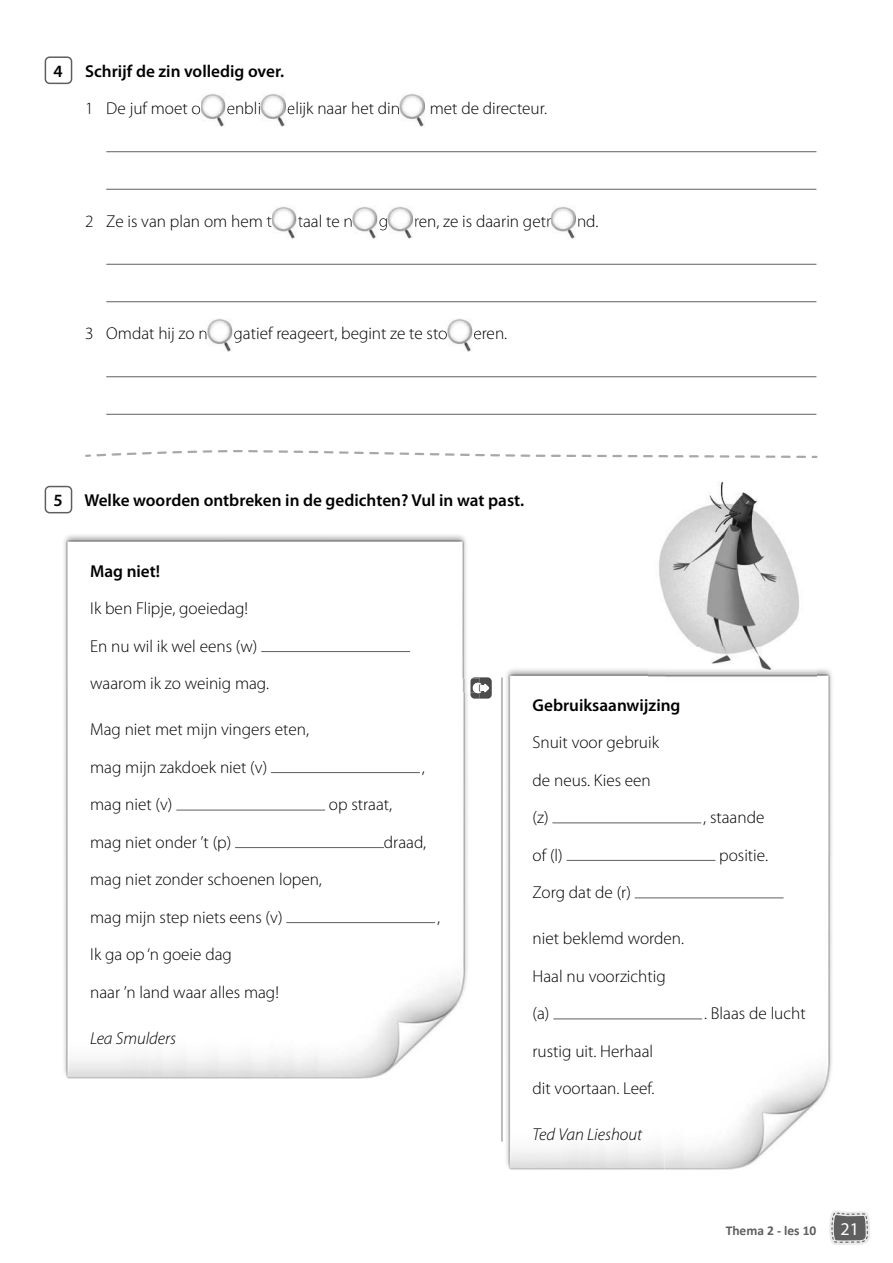
<style>
.page{position:relative;width:893px;height:1263px;background:#fff}
.page>*{position:absolute;margin:0;border:0;box-sizing:border-box;transform-origin:0 0}
.t1{font:18px "Myriad Pro";color:#fff}
.t2{font:300 17.25px/37.5px "Myriad Pro";color:#000}
.t3{font:600 17.25px "Myriad Pro";color:#000}
.t4{font:italic 300 17.25px "Myriad Pro";color:#000}
.t5{font:700 13.5px "Calibri";color:#5f5f5f}
</style>
<div class="page">
<svg style="left:829px;top:1211px;width:41px;height:34px"></svg>
<hr style="left:106px;top:151px;width:710px;height:1px;background:#5f5f5f">
<hr style="left:106px;top:189px;width:710px;height:1px;background:#5f5f5f">
<hr style="left:106px;top:264px;width:710px;height:1px;background:#5f5f5f">
<hr style="left:106px;top:301px;width:710px;height:1px;background:#5f5f5f">
<hr style="left:106px;top:376px;width:710px;height:1px;background:#5f5f5f">
<hr style="left:106px;top:414px;width:710px;height:1px;background:#5f5f5f">
<svg style="left:85px;top:450px;width:732px;height:8px"></svg>
<img style="left:251px;top:692px;width:217px;height:387px">
<img style="left:64px;top:692px;width:105px;height:387px">
<img style="left:255px;top:535px;width:211px;height:143px">
<img style="left:462px;top:678px;width:5px;height:14px">
<img style="left:64px;top:535px;width:166px;height:147px">
<img style="left:64px;top:682px;width:4px;height:10px">
<hr style="left:261px;top:651px;width:149px;height:1px;background:#5f5f5f">
<hr style="left:271px;top:772px;width:149px;height:1px;background:#5f5f5f">
<hr style="left:176px;top:810px;width:149px;height:1px;background:#5f5f5f">
<hr style="left:235px;top:847px;width:149px;height:1px;background:#5f5f5f">
<hr style="left:286px;top:922px;width:149px;height:1px;background:#5f5f5f">
<img style="left:664px;top:911px;width:168px;height:259px">
<img style="left:506px;top:826px;width:158px;height:344px">
<img style="left:627px;top:669px;width:205px;height:242px">
<img style="left:506px;top:669px;width:121px;height:157px">
<img style="left:627px;top:773px;width:37px;height:53px">
<hr style="left:552px;top:822px;width:149px;height:1px;background:#5f5f5f">
<hr style="left:567px;top:860px;width:148px;height:1px;background:#5f5f5f">
<hr style="left:635px;top:897px;width:149px;height:1px;background:#5f5f5f">
<hr style="left:553px;top:1018px;width:149px;height:1px;background:#5f5f5f">
<hr style="left:501px;top:677px;width:2px;height:465px;background:#a8a8a8">
<svg style="left:470px;top:677px;width:22px;height:22px"></svg>
<div style="left:45px;top:56px;width:27px;height:28px;border:2px solid #5f5f5f;border-radius:4px"></div>
<img style="left:200px;top:94px;width:31px;height:33px">
<img style="left:197px;top:105px;width:3px;height:10px">
<svg style="left:201px;top:114px;width:17px;height:1px"></svg>
<svg style="left:227px;top:102px;width:4px;height:12px"></svg>
<img style="left:261px;top:94px;width:27px;height:33px">
<svg style="left:258px;top:102px;width:20px;height:13px"></svg>
<img style="left:288px;top:105px;width:3px;height:10px">
<img style="left:399px;top:94px;width:26px;height:33px">
<img style="left:396px;top:105px;width:3px;height:10px">
<svg style="left:400px;top:114px;width:17px;height:1px"></svg>
<img style="left:272px;top:207px;width:25px;height:32px">
<img style="left:268px;top:216px;width:4px;height:11px">
<svg style="left:272px;top:227px;width:17px;height:1px"></svg>
<svg style="left:298px;top:216px;width:4px;height:11px"></svg>
<img style="left:353px;top:207px;width:60px;height:32px">
<svg style="left:349px;top:214px;width:21px;height:14px"></svg>
<svg style="left:379px;top:218px;width:26px;height:12px"></svg>
<img style="left:415px;top:218px;width:3px;height:9px">
<img style="left:551px;top:207px;width:25px;height:32px">
<img style="left:547px;top:218px;width:4px;height:9px">
<svg style="left:551px;top:227px;width:17px;height:1px"></svg>
<svg style="left:578px;top:218px;width:3px;height:9px"></svg>
<img style="left:206px;top:319px;width:27px;height:33px">
<img style="left:203px;top:330px;width:3px;height:10px">
<svg style="left:208px;top:339px;width:17px;height:1px"></svg>
<img style="left:234px;top:331px;width:3px;height:12px">
<img style="left:447px;top:319px;width:30px;height:33px">
<img style="left:443px;top:330px;width:4px;height:10px">
<svg style="left:447px;top:339px;width:18px;height:1px"></svg>
<svg style="left:474px;top:331px;width:3px;height:8px"></svg>
<div style="left:45px;top:486px;width:27px;height:27px;border:2px solid #5f5f5f;border-radius:4px"></div>
<img style="left:649px;top:481px;width:167px;height:204px">
<p class="t3" style="left:54px;top:61px;width:11px">4</p>
<p class="t3" style="left:85px;top:61px;width:201px">Schrijf de zin volledig over.</p>
<p class="t2" style="left:85px;top:90px;width:117px">1 De juf moet o</p>
<p class="t2" style="left:227px;top:90px;width:36px">enbli</p>
<p class="t2" style="left:287px;top:90px;width:115px">elijk naar het din</p>
<p class="t2" style="left:430px;top:90px;width:119px">met de directeur.</p>
<p class="t2" style="left:85px;top:203px;width:188px">2 Ze is van plan om hem t</p>
<p class="t2" style="left:298px;top:203px;width:57px">taal te n</p>
<p class="t2" style="left:414px;top:203px;width:139px">ren, ze is daarin getr</p>
<p class="t2" style="left:577px;top:203px;width:23px">nd.</p>
<p class="t2" style="left:85px;top:315px;width:124px">3 Omdat hij zo n</p>
<p class="t2" style="left:234px;top:315px;width:215px">gatief reageert, begint ze te sto</p>
<p class="t2" style="left:473px;top:315px;width:35px">eren.</p>
<p class="t3" style="left:54px;top:491px;width:11px">5</p>
<p class="t3" style="left:84px;top:491px;width:441px">Welke woorden ontbreken in de gedichten? Vul in wat past.</p>
<p class="t3" style="left:90px;top:561px;width:72px">Mag niet!</p>
<p class="t2" style="left:90px;top:590px;width:180px">Ik ben Flipje, goeiedag!<br>En nu wil ik wel eens (w) waarom ik zo weinig mag.</p>
<p class="t2" style="left:90px;top:711px;width:220px">Mag niet met mijn vingers eten, mag mijn zakdoek niet (v)</p>
<p class="t2" style="left:422px;top:749px;width:5px">,</p>
<p class="t2" style="left:90px;top:786px;width:84px">mag niet (v)</p>
<p class="t2" style="left:329px;top:786px;width:65px">op straat,</p>
<p class="t2" style="left:90px;top:824px;width:143px">mag niet onder ’t (p)</p>
<p class="t2" style="left:384px;top:824px;width:44px">draad,</p>
<p class="t2" style="left:90px;top:861px;width:233px">mag niet zonder schoenen lopen, mag mijn step niets eens (v)</p>
<p class="t2" style="left:90px;top:936px;width:190px">Ik ga op ‘n goeie dag<br>naar ’n land waar alles mag!</p>
<p class="t4" style="left:90px;top:1029px;width:88px">Lea Smulders</p>
<p class="t2" style="left:437px;top:899px;width:5px">,</p>
<p class="t3" style="left:533px;top:695px;width:149px">Gebruiksaanwijzing</p>
<p class="t2" style="left:533px;top:724px;width:128px">Snuit voor gebruik de neus. Kies een (z)</p>
<p class="t2" style="left:703px;top:799px;width:63px">, staande</p>
<p class="t2" style="left:533px;top:836px;width:32px">of (l)</p>
<p class="t2" style="left:719px;top:836px;width:50px">positie.</p>
<p class="t2" style="left:533px;top:874px;width:100px">Zorg dat de (r)</p>
<p class="t2" style="left:533px;top:920px;width:153px">niet beklemd worden.<br>Haal nu voorzichtig (a)</p>
<p class="t2" style="left:704px;top:995px;width:103px">. Blaas de lucht</p>
<p class="t2" style="left:533px;top:1032px;width:123px">rustig uit. Herhaal dit voortaan. Leef.</p>
<p class="t4" style="left:533px;top:1125px;width:111px">Ted Van Lieshout</p>
<p class="t5" style="left:726px;top:1222px;width:92px">Thema 2 - les 10</p>
<p class="t1" style="left:840px;top:1219px;width:20px">21</p>
</div>
